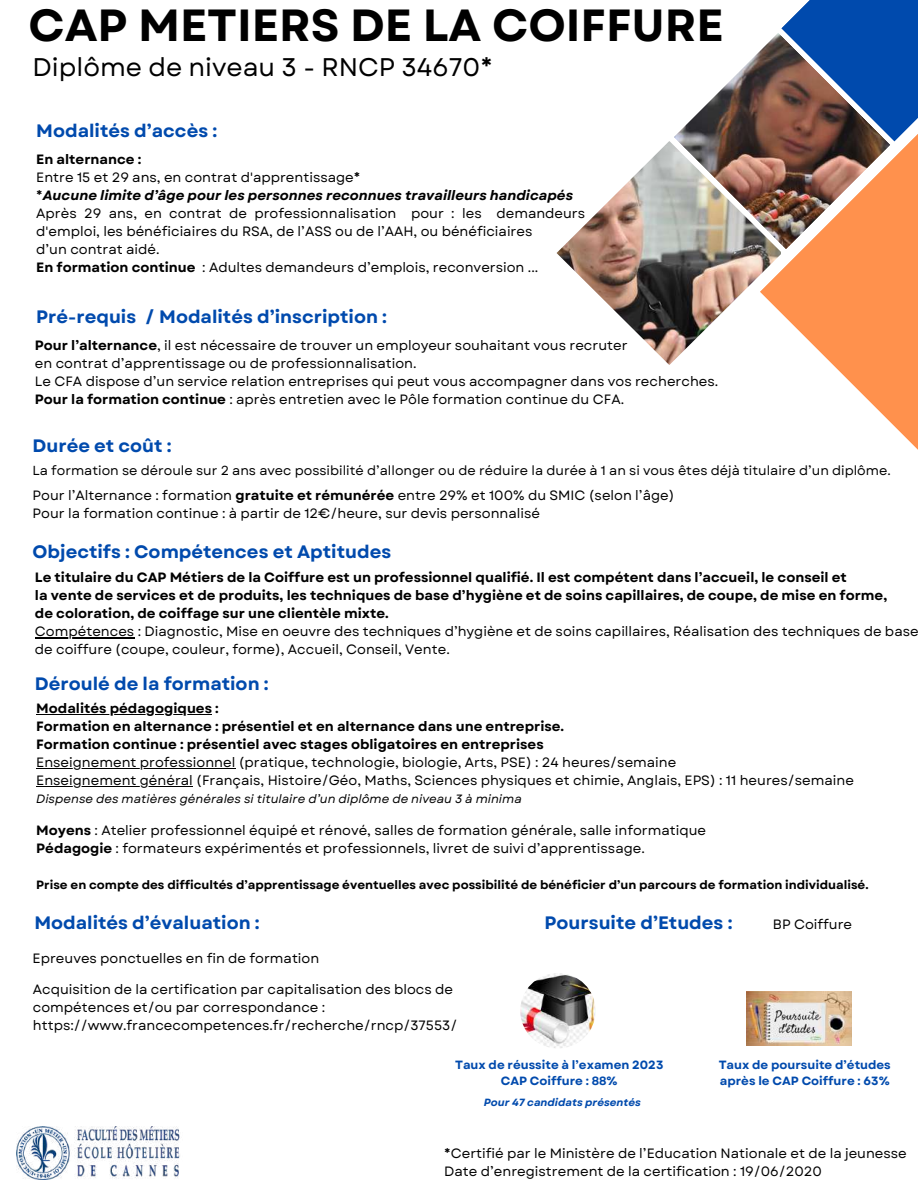
<style>
.page{position:relative;width:918px;height:1188px;background:#fff}
.page>*{position:absolute;margin:0;border:0;box-sizing:border-box;transform-origin:0 0}
.t1{font:700 45px "Garet";color:#000}
.t2{font:25.5px "Garet";color:#000}
.t3{font:700 18px "Garet";color:#004aad}
.t4{font:13.5px/18px "Garet";color:#000}
.t5{font:700 13.5px/18px "Garet";color:#000}
.t6{font:13.05px "Garet";color:#000}
.t7{font:700 12px "Garet";color:#000}
.t8{font:700 12px/15.9px "Garet";color:#004aad;text-align:center}
.t9{font:italic 12px "Garet";color:#000}
.t10{font:italic 700 10.5px "Garet";color:#004aad}
.s1{font-weight:700;font-style:italic}
.s2{font-weight:700}
</style>
<div class="page">
<svg style="left:781px;top:142px;width:137px;height:308px;fill:#ff914d"></svg>
<svg style="left:781px;top:0;width:137px;height:142px;background:#185bb4"></svg>
<img style="left:674px;top:32px;width:217px;height:218px">
<img style="left:557px;top:141px;width:224px;height:224px">
<hr style="left:35px;top:637px;width:99px;height:1px;background:#000">
<hr style="left:36px;top:714px;width:176px;height:1px;background:#000">
<hr style="left:36px;top:768px;width:199px;height:1px;background:#000">
<hr style="left:36px;top:786px;width:157px;height:1px;background:#000">
<img style="left:520px;top:973px;width:76px;height:75px;border-radius:50%">
<img style="left:747px;top:992px;width:104px;height:54px">
<img style="left:17px;top:1127px;width:163px;height:52px">
<h1 class="t1" style="left:28px;top:-7px;width:697px">CAP METIERS DE LA COIFFURE</h1>
<h2 class="t2" style="left:33px;top:49px;width:462px">Diplôme de niveau 3 - RNCP 34670*</h2>
<h3 class="t3" style="left:36px;top:117px;width:182px">Modalités d’accès :</h3>
<p class="t5" style="left:36px;top:150px;width:107px">En alternance :</p>
<p class="t4" style="left:36px;top:168px;width:550px">Entre 15 et 29 ans, en contrat d'apprentissage*<br>*<span class="s1">Aucune limite d’âge pour les personnes reconnues travailleurs handicapés </span>Après 29 ans, en contrat de professionnalisation pour : les demandeurs d'emploi, les bénéficiaires du RSA, de l’ASS ou de l’AAH, ou bénéficiaires<br>d’un contrat aidé.<br><span class="s2">En formation continue</span> : Adultes demandeurs d’emplois, reconversion ...</p>
<h3 class="t3" style="left:36px;top:303px;width:352px">Pré-requis / Modalités d’inscription :</h3>
<p class="t4" style="left:35px;top:336px;width:685px"><span class="s2">Pour l’alternance</span>, il est nécessaire de trouver un employeur souhaitant vous recruter<br>en contrat d’apprentissage ou de professionnalisation.<br>Le CFA dispose d’un service relation entreprises qui peut vous accompagner dans vos recherches.<br><span class="s2">Pour la formation continue</span> : après entretien avec le Pôle formation continue du CFA.</p>
<h3 class="t3" style="left:33px;top:433px;width:141px">Durée et coût :</h3>
<p class="t6" style="left:33px;top:461px;width:860px">La formation se déroule sur 2 ans avec possibilité d’allonger ou de réduire la durée à 1 an si vous êtes déjà titulaire d’un diplôme.</p>
<p class="t4" style="left:33px;top:487px;width:643px">Pour l’Alternance : formation <span class="s2">gratuite et rémunérée</span> entre 29% et 100% du SMIC (selon l’âge)<br>Pour la formation continue : à partir de 12€/heure, sur devis personnalisé</p>
<h3 class="t3" style="left:33px;top:539px;width:360px">Objectifs : Compétences et Aptitudes</h3>
<p class="t5" style="left:35px;top:568px;width:854px">Le titulaire du CAP Métiers de la Coiffure est un professionnel qualifié. Il est compétent dans l’accueil, le conseil et<br>la vente de services et de produits, les techniques de base d’hygiène et de soins capillaires, de coupe, de mise en forme, de coloration, de coiffage sur une clientèle mixte.</p>
<p class="t4" style="left:35px;top:622px;width:885px">Compétences : Diagnostic, Mise en oeuvre des techniques d’hygiène et de soins capillaires, Réalisation des techniques de base de coiffure (coupe, couleur, forme), Accueil, Conseil, Vente.</p>
<h3 class="t3" style="left:35px;top:671px;width:235px">Déroulé de la formation :</h3>
<p class="t5" style="left:36px;top:699px;width:529px">Modalités pédagogiques :<br>Formation en alternance : présentiel et en alternance dans une entreprise.<br>Formation continue : présentiel avec stages obligatoires en entreprises</p>
<p class="t4" style="left:36px;top:753px;width:819px">Enseignement professionnel (pratique, technologie, biologie, Arts, PSE) : 24 heures/semaine<br>Enseignement général (Français, Histoire/Géo, Maths, Sciences physiques et chimie, Anglais, EPS) : 11 heures/semaine</p>
<p class="t9" style="left:36px;top:790px;width:487px">Dispense des matières générales si titulaire d’un diplôme de niveau 3 à minima</p>
<p class="t4" style="left:36px;top:821px;width:671px"><span class="s2">Moyens</span> : Atelier professionnel équipé et rénové, salles de formation générale, salle informatique<br><span class="s2">Pédagogie</span> : formateurs expérimentés et professionnels, livret de suivi d’apprentissage.</p>
<p class="t7" style="left:36px;top:876px;width:834px">Prise en compte des difficultés d’apprentissage éventuelles avec possibilité de bénéficier d’un parcours de formation individualisé.</p>
<h3 class="t3" style="left:34px;top:910px;width:227px">Modalités d’évaluation :</h3>
<p class="t4" style="left:33px;top:949px;width:288px">Epreuves ponctuelles en fin de formation</p>
<p class="t4" style="left:33px;top:980px;width:426px">Acquisition de la certification par capitalisation des blocs de compétences et/ou par correspondance : https://www.francecompetences.fr/recherche/rncp/37553/</p>
<h3 class="t3" style="left:545px;top:910px;width:189px">Poursuite d’Etudes :</h3>
<p class="t4" style="left:773px;top:916px;width:81px">BP Coiffure</p>
<p class="t8" style="left:455px;top:1057px;width:210px">Taux de réussite à l’examen 2023<br>CAP Coiffure : 88%</p>
<p class="t10" style="left:484px;top:1094px;width:159px">Pour 47 candidats présentés</p>
<p class="t8" style="left:719px;top:1057px;width:174px;text-align:left">Taux de poursuite d’études après le CAP Coiffure : 63%</p>
<p class="t4" style="left:444px;top:1144px;width:464px">*Certifié par le Ministère de l’Education Nationale et de la jeunesse<br>Date d’enregistrement de la certification : 19/06/2020</p>
</div>
